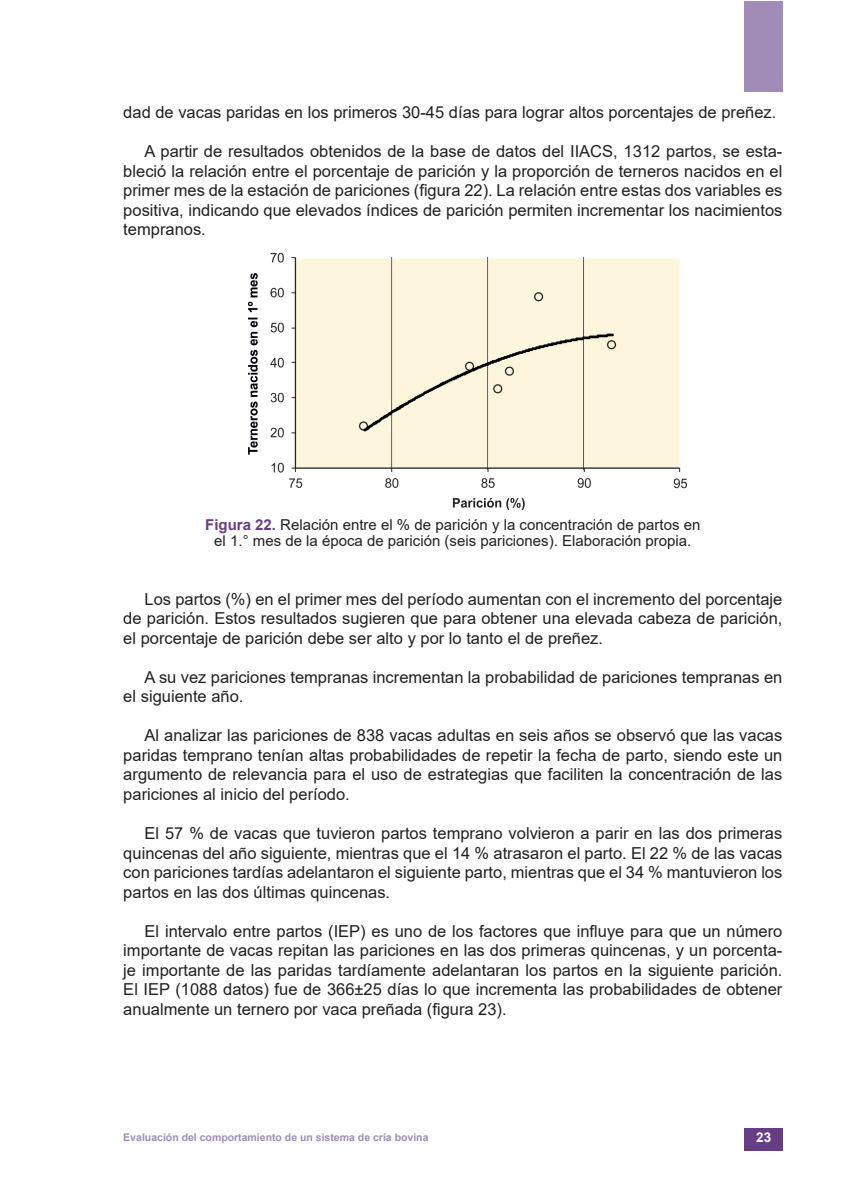
<style>
.page{position:relative;width:842px;height:1191px;background:#fff}
.page>*{position:absolute;margin:0;border:0;box-sizing:border-box;transform-origin:0 0}
.t1{font:16.5px/19.5px "Arial";color:#231f20;text-align:justify}
.t2{font:15px/16.5px "Arial";color:#231f20;text-align:center}
.t3{font:700 13.5px "Arial";color:#fff}
.t4{font:700 10.5px "Arial";color:#a18bb7}
.s1{font-weight:700;color:#673e85}
</style>
<div class="page">
<div style="left:744px;top:1128px;width:39px;height:23px;background:#673e85"></div>
<div style="left:744px;top:1px;width:39px;height:91px;background:#a18bb7"></div>
<img style="left:248px;top:254px;width:439px;height:255px">
<p class="t1" style="left:123px;top:103px;width:654px">dad de vacas paridas en los primeros 30-45 días para lograr altos porcentajes de preñez.</p>
<p class="t1" style="left:123px;top:142px;width:661px;text-indent:21px">A partir de resultados obtenidos de la base de datos del IIACS, 1312 partos, se esta&shy;bleció la relación entre el porcentaje de parición y la proporción de terneros nacidos en el primer mes de la estación de pariciones (figura 22). La relación entre estas dos variables es positiva, indicando que elevados índices de parición permiten incrementar los nacimientos tempranos.</p>
<p class="t2" style="left:205px;top:516px;width:497px"><span class="s1">Figura 22.</span> Relación entre el % de parición y la concentración de partos en el 1.° mes de la época de parición (seis pariciones). Elaboración propia.</p>
<p class="t1" style="left:123px;top:589px;width:661px;text-indent:21px">Los partos (%) en el primer mes del período aumentan con el incremento del porcentaje de parición. Estos resultados sugieren que para obtener una elevada cabeza de parición, el porcentaje de parición debe ser alto y por lo tanto el de preñez.</p>
<p class="t1" style="left:123px;top:667px;width:661px;text-indent:21px">A su vez pariciones tempranas incrementan la probabilidad de pariciones tempranas en el siguiente año.</p>
<p class="t1" style="left:123px;top:726px;width:661px;text-indent:21px">Al analizar las pariciones de 838 vacas adultas en seis años se observó que las vacas paridas temprano tenían altas probabilidades de repetir la fecha de parto, siendo este un argumento de relevancia para el uso de estrategias que faciliten la concentración de las pariciones al inicio del período.</p>
<p class="t1" style="left:123px;top:823px;width:661px;text-indent:21px">El 57 % de vacas que tuvieron partos temprano volvieron a parir en las dos primeras quincenas del año siguiente, mientras que el 14 % atrasaron el parto. El 22 % de las vacas con pariciones tardías adelantaron el siguiente parto, mientras que el 34 % mantuvieron los partos en las dos últimas quincenas.</p>
<p class="t1" style="left:123px;top:921px;width:661px;text-indent:21px">El intervalo entre partos (IEP) es uno de los factores que influye para que un número importante de vacas repitan las pariciones en las dos primeras quincenas, y un porcenta&shy;je importante de las paridas tardíamente adelantaran los partos en la siguiente parición.<br>El IEP (1088 datos) fue de 366±25 días lo que incrementa las probabilidades de obtener anualmente un ternero por vaca preñada (figura 23).</p>
<p class="t4" style="left:123px;top:1130px;width:307px">Evaluación del comportamiento de un sistema de cría bovina</p>
<p class="t3" style="left:756px;top:1128px;width:17px">23</p>
</div>
